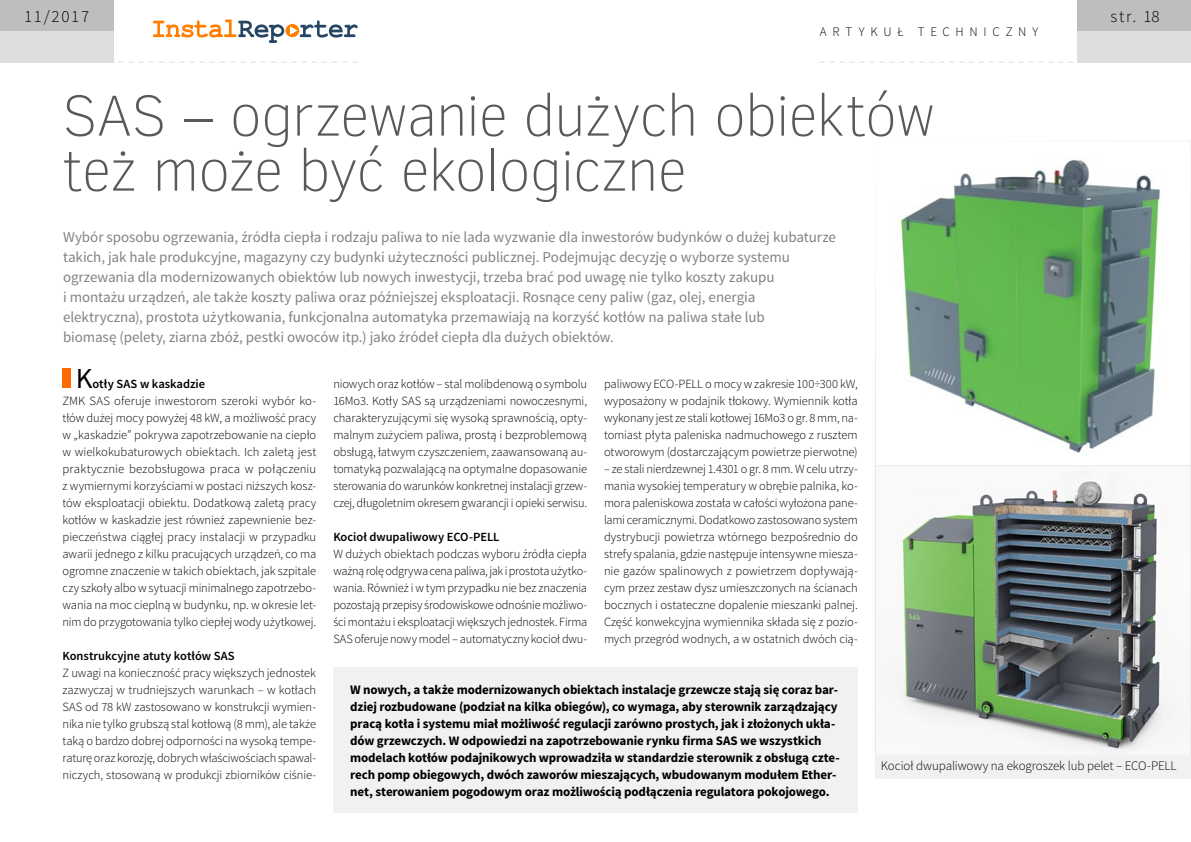
<style>
.page{position:relative;width:1191px;height:842px;background:#fff}
.page>*{position:absolute;margin:0;border:0;box-sizing:border-box;transform-origin:0 0}
.t1{font:100 59px/55px "Clear Sans";letter-spacing:-.025em;color:#58595b}
.t2{font:29px "Source Sans Pro";color:#000}
.t3{font:300 17px "Source Sans Pro";letter-spacing:.1em;color:#000}
.t4{font:15px/20px "Source Sans Pro";letter-spacing:-.01em;color:#808285}
.t5{font:700 13px/17px "Source Sans Pro";letter-spacing:-.015em;color:#000}
.t6{font:300 13px "Source Sans Pro";letter-spacing:-.005em;color:#000}
.t7{font:300 13px "Source Sans Pro";letter-spacing:.44em;color:#000}
.t8{font:300 12.5px/17px "Source Sans Pro";letter-spacing:-.01em;color:#000;text-align:justify}
.t9{font:600 12.5px "Source Sans Pro";letter-spacing:-.005em;color:#000}
</style>
<div class="page">
<div style="left:1077px;top:0;width:114px;height:31px;background:#bcbec0"></div>
<div style="left:1077px;top:31px;width:114px;height:31px;background:#dcddde"></div>
<svg style="left:153px;top:20px;width:204px;height:23px"></svg>
<div style="left:0;top:0;width:113px;height:31px;background:#bcbec0"></div>
<div style="left:0;top:31px;width:113px;height:31px;background:#dcddde"></div>
<svg style="left:108px;top:62px;width:249px;height:1px"></svg>
<svg style="left:820px;top:62px;width:263px;height:1px"></svg>
<div style="left:63px;top:368px;width:8px;height:20px;background:#ff6a00"></div>
<div style="left:333px;top:667px;width:525px;height:146px;background:#f1f1f2"></div>
<img style="left:900px;top:160px;width:260px;height:293px">
<img style="left:892px;top:471px;width:283px;height:284px">
<div style="left:875px;top:755px;width:316px;height:23px;background:#f1f1f2"></div>
<h3 class="t3" style="left:24px;top:6px;width:67px">11/2017</h3>
<h3 class="t3" style="left:1110px;top:6px;width:50px">str. 18</h3>
<p class="t7" style="left:820px;top:24px;width:220px">artykuł techniczny</p>
<h1 class="t1" style="left:62px;top:88px;width:874px">SAS – ogrzewanie dużych obiektów też może być ekologiczne</h1>
<p class="t4" style="left:63px;top:227px;width:774px">Wybór sposobu ogrzewania, źródła ciepła i rodzaju paliwa to nie lada wyzwanie dla inwestorów budynków o dużej kubaturze takich, jak hale produkcyjne, magazyny czy budynki użyteczności publicznej. Podejmując decyzję o wyborze systemu ogrzewania dla modernizowanych obiektów lub nowych inwestycji, trzeba brać pod uwagę nie tylko koszty zakupu<br>i montażu urządzeń, ale także koszty paliwa oraz późniejszej eksploatacji. Rosnące ceny paliw (gaz, olej, energia elektryczna), prostota użytkowania, funkcjonalna automatyka przemawiają na korzyść kotłów na paliwa stałe lub<br>biomasę (pelety, ziarna zbóż, pestki owoców itp.) jako źródeł ciepła dla dużych obiektów.</p>
<h2 class="t2" style="left:76px;top:361px;width:18px">K</h2>
<p class="t9" style="left:92px;top:376px;width:114px">otły SAS w kaskadzie</p>
<p class="t8" style="left:63px;top:393px;width:255px">ZMK SAS oferuje inwestorom szeroki wybór ko&shy;tłów dużej mocy powyżej 48 kW, a możliwość pracy w „kaskadzie” pokrywa zapotrzebowanie na ciepło w wielkokubaturowych obiektach. Ich zaletą jest praktycznie bezobsługowa praca w połączeniu z wymiernymi korzyściami w postaci niższych kosz&shy;tów eksploatacji obiektu. Dodatkową zaletą pracy kotłów w kaskadzie jest również zapewnienie bez&shy;pieczeństwa ciągłej pracy instalacji w przypadku awarii jednego z kilku pracujących urządzeń, co ma ogromne znaczenie w takich obiektach, jak szpitale czy szkoły albo w sytuacji minimalnego zapotrzebo&shy;wania na moc cieplną w budynku, np. w okresie let&shy;nim do przygotowania tylko ciepłej wody użytkowej.</p>
<p class="t9" style="left:63px;top:648px;width:174px">Konstrukcyjne atuty kotłów SAS</p>
<p class="t8" style="left:63px;top:665px;width:255px">Z uwagi na konieczność pracy większych jednostek zazwyczaj w trudniejszych warunkach – w kotłach SAS od 78 kW zastosowano w konstrukcji wymien&shy;nika nie tylko grubszą stal kotłową (8 mm), ale także taką o bardzo dobrej odporności na wysoką tempe&shy;raturę oraz korozję, dobrych właściwościach spawal&shy;niczych, stosowaną w produkcji zbiorników ciśnie-</p>
<p class="t8" style="left:333px;top:376px;width:255px">niowych oraz kotłów – stal molibdenową o symbolu 16Mo3. Kotły SAS są urządzeniami nowoczesnymi, charakteryzującymi się wysoką sprawnością, opty&shy;malnym zużyciem paliwa, prostą i bezproblemową obsługą, łatwym czyszczeniem, zaawansowaną au&shy;tomatyką pozwalającą na optymalne dopasowanie sterowania do warunków konkretnej instalacji grzew&shy;czej, długoletnim okresem gwarancji i opieki serwisu.</p>
<p class="t9" style="left:333px;top:529px;width:168px">Kocioł dwupaliwowy ECO-PELL</p>
<p class="t8" style="left:333px;top:546px;width:255px">W dużych obiektach podczas wyboru źródła ciepła ważną rolę odgrywa cena paliwa, jak i prostota użytko&shy;wania. Również i w tym przypadku nie bez znaczenia pozostają przepisy środowiskowe odnośnie możliwo&shy;ści montażu i eksploatacji większych jednostek. Firma SAS oferuje nowy model – automatyczny kocioł dwu-</p>
<p class="t8" style="left:604px;top:376px;width:255px">paliwowy ECO-PELL o mocy w zakresie 100÷300 kW, wyposażony w podajnik tłokowy. Wymiennik kotła wykonany jest ze stali kotłowej 16Mo3 o gr. 8 mm, na&shy;tomiast płyta paleniska nadmuchowego z rusztem otworowym (dostarczającym powietrze pierwotne)</p>
<p class="t8" style="left:604px;top:461px;width:255px">– ze stali nierdzewnej 1.4301 o gr. 8 mm. W celu utrzy&shy;mania wysokiej temperatury w obrębie palnika, ko&shy;mora paleniskowa została w całości wyłożona pane&shy;lami ceramicznymi. Dodatkowo zastosowano system dystrybucji powietrza wtórnego bezpośrednio do strefy spalania, gdzie następuje intensywne miesza&shy;nie gazów spalinowych z powietrzem dopływają&shy;cym przez zestaw dysz umieszczonych na ścianach bocznych i ostateczne dopalenie mieszanki palnej.<br>Część konwekcyjna wymiennika składa się z pozio&shy;mych przegród wodnych, a w ostatnich dwóch cią-</p>
<p class="t5" style="left:350px;top:682px;width:491px">W nowych, a także modernizowanych obiektach instalacje grzewcze stają się coraz bar&shy;dziej rozbudowane (podział na kilka obiegów), co wymaga, aby sterownik zarządzający pracą kotła i systemu miał możliwość regulacji zarówno prostych, jak i złożonych ukła&shy;dów grzewczych. W odpowiedzi na zapotrzebowanie rynku firma SAS we wszystkich modelach kotłów podajnikowych wprowadziła w standardzie sterownik z obsługą czte&shy;rech pomp obiegowych, dwóch zaworów mieszających, wbudowanym modułem Ether&shy;net, sterowaniem pogodowym oraz możliwością podłączenia regulatora pokojowego.</p>
<p class="t6" style="left:881px;top:758px;width:297px">Kocioł dwupaliwowy na ekogroszek lub pelet – ECO-PELL</p>
</div>
